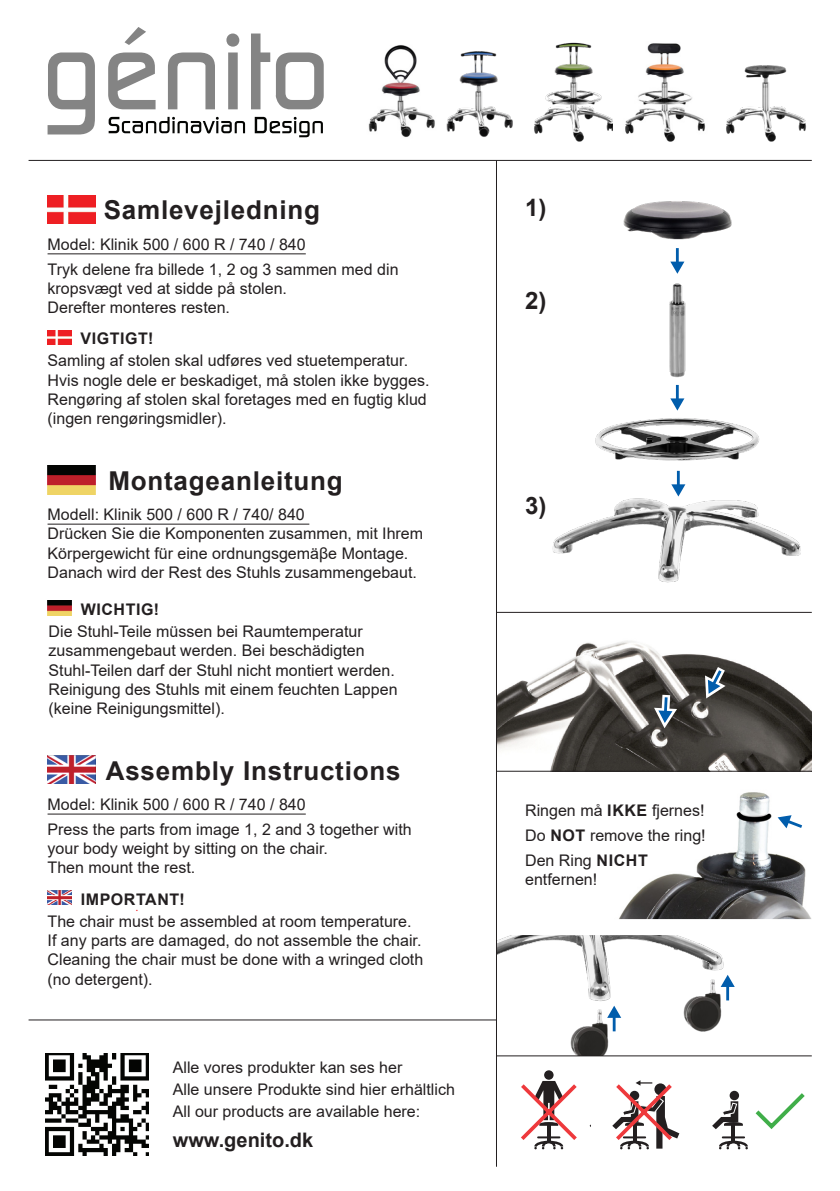
<style>
.page{position:relative;width:840px;height:1191px;background:#fff}
.page>*{position:absolute;margin:0;border:0;box-sizing:border-box;transform-origin:0 0}
.mellemrubrik{font:700 26px "Arial";letter-spacing:.03em;color:#231f20}
.numbers{font:700 24px "Arial";color:#231f20}
.brødtekst{font:700 20px "Arial";color:#231f20}
.brødtekst-2{font:16px/19.2px "Arial";color:#231f20}
.underunderrubrik{font:16px/19.2px "Arial";color:#231f20}
.underrubrik{font:700 16px "Arial";letter-spacing:.035em;color:#231f20}
.t1{font:10.8px "Myriad Pro";color:#ee1d23}
.s1{font-weight:700}
</style>
<div class="page">
<img style="left:497px;top:935px;width:238px;height:66px">
<img style="left:570px;top:1009px;width:44px;height:46px">
<hr style="left:612px;top:1015px;width:3px;height:16px;background:#015dac">
<svg style="left:606px;top:1005px;width:15px;height:12px"></svg>
<img style="left:680px;top:977px;width:47px;height:55px">
<hr style="left:725px;top:985px;width:3px;height:15px;background:#015dac">
<svg style="left:720px;top:974px;width:14px;height:13px"></svg>
<img style="left:619px;top:792px;width:192px;height:127px">
<svg style="left:777px;top:815px;width:27px;height:15px"></svg>
<img style="left:497px;top:640px;width:314px;height:131px">
<svg style="left:701px;top:658px;width:30px;height:40px"></svg>
<svg style="left:653px;top:687px;width:23px;height:41px"></svg>
<hr style="left:496px;top:771px;width:315px;height:1px;background:#231f20">
<hr style="left:496px;top:612px;width:315px;height:1px;background:#231f20">
<img style="left:368px;top:45px;width:59px;height:92px">
<img style="left:534px;top:42px;width:79px;height:100px">
<img style="left:427px;top:51px;width:86px;height:86px">
<img style="left:625px;top:43px;width:181px;height:99px">
<img style="left:48px;top:195px;width:47px;height:28px">
<hr style="left:48px;top:253px;width:257px;height:1px;background:#231f20">
<img style="left:48px;top:330px;width:24px;height:14px">
<img style="left:48px;top:465px;width:47px;height:29px">
<hr style="left:48px;top:524px;width:261px;height:1px;background:#231f20">
<img style="left:48px;top:600px;width:24px;height:15px">
<img style="left:48px;top:755px;width:47px;height:28px">
<hr style="left:48px;top:813px;width:257px;height:1px;background:#231f20">
<img style="left:48px;top:890px;width:24px;height:14px">
<svg style="left:48px;top:52px;width:47px;height:82px"></svg>
<svg style="left:108px;top:27px;width:47px;height:82px"></svg>
<svg style="left:168px;top:52px;width:47px;height:57px"></svg>
<svg style="left:226px;top:34px;width:13px;height:75px"></svg>
<svg style="left:251px;top:34px;width:72px;height:75px"></svg>
<svg style="left:109px;top:117px;width:136px;height:16px"></svg>
<svg style="left:254px;top:117px;width:69px;height:20px"></svg>
<hr style="left:496px;top:160px;width:1px;height:1006px;background:#231f20">
<hr style="left:29px;top:160px;width:782px;height:1px;background:#231f20">
<hr style="left:29px;top:1019px;width:467px;height:1px;background:#231f20">
<img style="left:46px;top:1053px;width:102px;height:102px">
<div style="left:544px;top:1070px;width:9px;height:9px;background:#231f20;border-radius:50%"></div>
<svg style="left:521px;top:1080px;width:69px;height:69px"></svg>
<svg style="left:612px;top:1080px;width:67px;height:69px"></svg>
<div style="left:729px;top:1090px;width:9px;height:10px;background:#231f20;border-radius:50%"></div>
<svg style="left:712px;top:1101px;width:30px;height:28px"></svg>
<hr style="left:731px;top:1124px;width:3px;height:18px;background:#231f20">
<svg style="left:719px;top:1139px;width:28px;height:10px"></svg>
<hr style="left:722px;top:1136px;width:21px;height:2px;background:#231f20">
<hr style="left:496px;top:1055px;width:315px;height:1px;background:#231f20">
<svg style="left:755px;top:1093px;width:50px;height:36px"></svg>
<img style="left:552px;top:496px;width:249px;height:87px">
<hr style="left:676px;top:471px;width:3px;height:15px;background:#015dac">
<svg style="left:671px;top:484px;width:14px;height:12px"></svg>
<img style="left:669px;top:283px;width:17px;height:95px">
<hr style="left:675px;top:248px;width:3px;height:16px;background:#015dac">
<svg style="left:670px;top:262px;width:14px;height:12px"></svg>
<img style="left:623px;top:201px;width:109px;height:39px">
<hr style="left:675px;top:385px;width:3px;height:15px;background:#015dac">
<svg style="left:670px;top:398px;width:14px;height:12px"></svg>
<img style="left:595px;top:418px;width:165px;height:43px">
<p class="mellemrubrik" style="left:104px;top:192px;width:218px">Samlevejledning</p>
<p class="underunderrubrik" style="left:48px;top:234px;width:259px">Model: Klinik 500 / 600 R / 740 / 840</p>
<p class="brødtekst-2" style="left:48px;top:259px;width:352px">Tryk delene fra billede 1, 2 og 3 sammen med din kropsvægt ved at sidde på stolen.<br>Derefter monteres resten.</p>
<p class="underrubrik" style="left:80px;top:327px;width:74px">VIGTIGT!</p>
<p class="brødtekst-2" style="left:48px;top:351px;width:362px">Samling af stolen skal udføres ved stuetemperatur.</p>
<p class="brødtekst-2" style="left:48px;top:370px;width:383px">Hvis nogle dele er beskadiget, må stolen ikke bygges.</p>
<p class="brødtekst-2" style="left:48px;top:389px;width:380px">Rengøring af stolen skal foretages med en fugtig klud (ingen rengøringsmidler).</p>
<p class="mellemrubrik" style="left:108px;top:462px;width:236px">Montageanleitung</p>
<p class="underunderrubrik" style="left:48px;top:505px;width:377px">Modell: Klinik 500 / 600 R / 740/ 840<br>Drücken Sie die Komponenten zusammen, mit Ihrem Körpergewicht für eine ordnungsgemäβe Montage.<br>Danach wird der Rest des Stuhls zusammengebaut.</p>
<p class="underrubrik" style="left:81px;top:598px;width:80px">WICHTIG!</p>
<p class="brødtekst-2" style="left:49px;top:622px;width:350px">Die Stuhl-Teile müssen bei Raumtemperatur zusammengebaut werden. Bei beschädigten Stuhl-Teilen darf der Stuhl nicht montiert werden.<br>Reinigung des Stuhls mit einem feuchten Lappen (keine Reinigungsmittel).</p>
<p class="mellemrubrik" style="left:106px;top:752px;width:296px">Assembly Instructions</p>
<p class="underunderrubrik" style="left:48px;top:794px;width:259px">Model: Klinik 500 / 600 R / 740 / 840</p>
<p class="brødtekst-2" style="left:48px;top:819px;width:365px">Press the parts from image 1, 2 and 3 together with your body weight by sitting on the chair.<br>Then mount the rest.</p>
<p class="underrubrik" style="left:81px;top:888px;width:106px">IMPORTANT!</p>
<p class="brødtekst-2" style="left:48px;top:911px;width:365px">The chair must be assembled at room temperature.</p>
<p class="brødtekst-2" style="left:48px;top:930px;width:375px">If any parts are damaged, do not assemble the chair.</p>
<p class="brødtekst-2" style="left:48px;top:950px;width:377px">Cleaning the chair must be done with a wringed cloth (no detergent).</p>
<p class="t1" style="left:136px;top:900px;width:4px">.</p>
<p class="brødtekst-2" style="left:173px;top:1057px;width:231px">Alle vores produkter kan ses her</p>
<p class="brødtekst-2" style="left:173px;top:1079px;width:283px">Alle unsere Produkte sind hier erhältlich</p>
<p class="brødtekst-2" style="left:173px;top:1101px;width:249px">All our products are available here:</p>
<p class="brødtekst" style="left:173px;top:1125px;width:142px">www.genito.dk</p>
<p class="numbers" style="left:525px;top:191px;width:23px">1)</p>
<p class="numbers" style="left:525px;top:283px;width:23px">2)</p>
<p class="numbers" style="left:525px;top:489px;width:23px">3)</p>
<p class="brødtekst-2" style="left:525px;top:800px;width:181px">Ringen må <span class="s1">IKKE</span> fjernes!</p>
<p class="brødtekst-2" style="left:525px;top:825px;width:182px">Do <span class="s1">NOT</span> remove the ring!</p>
<p class="brødtekst-2" style="left:525px;top:850px;width:124px">Den Ring <span class="s1">NICHT </span>entfernen!</p>
</div>
